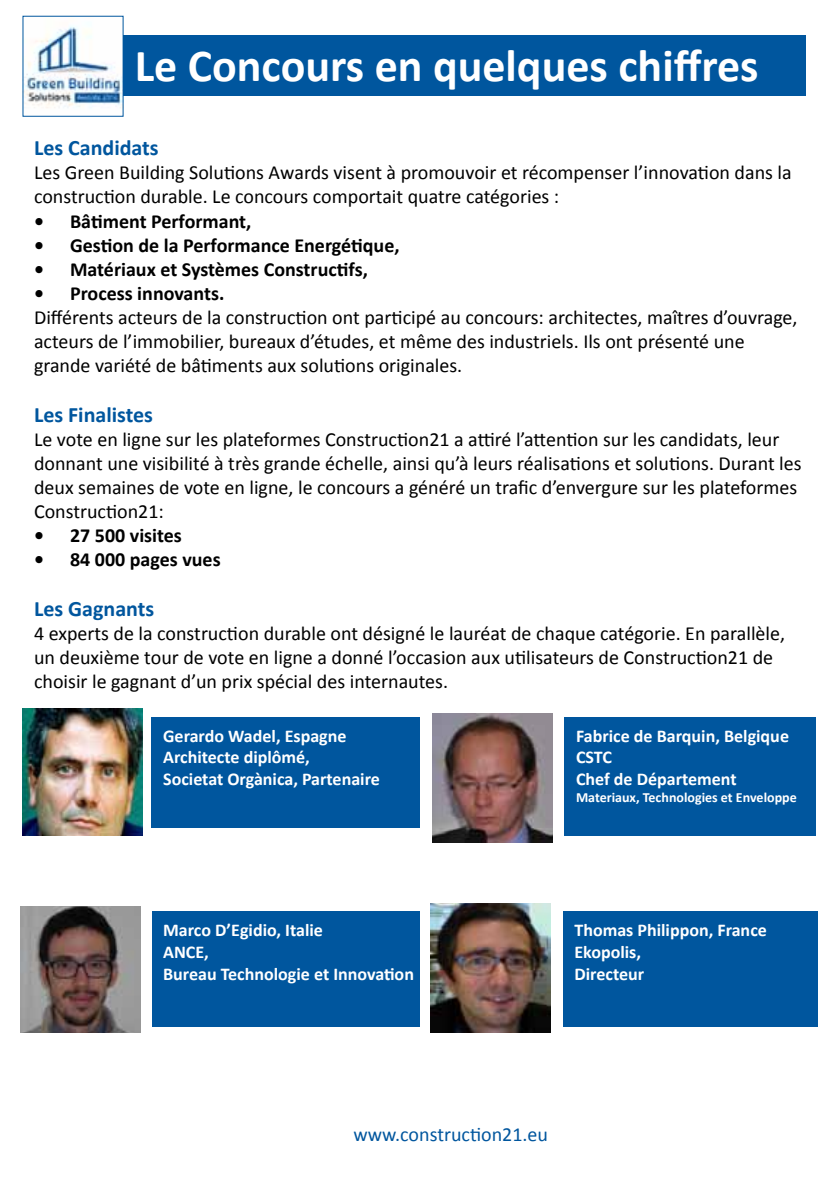
<style>
.page{position:relative;width:840px;height:1191px;background:#fff}
.page>*{position:absolute;margin:0;border:0;box-sizing:border-box;transform-origin:0 0}
.t1{font:700 46px "Calibri";color:#fff}
.t2{font:700 22px "Calibri";color:#00569e}
.t3{font:20px/24px "Calibri";color:#000}
.t4{font:700 20px "Calibri";color:#000}
.t5{font:20px "Calibri";color:#00569e}
.t6{font:700 18px/21.6px "Calibri";color:#fff}
.t7{font:700 14px "Calibri";color:#fff}
</style>
<div class="page">
<img style="left:25px;top:26px;width:96px;height:82px">
<div style="left:123px;top:36px;width:682px;height:60px;background:#00569e"></div>
<div style="left:564px;top:717px;width:251px;height:118px;background:#00569e"></div>
<img style="left:432px;top:713px;width:119px;height:129px">
<img style="left:23px;top:708px;width:119px;height:127px">
<div style="left:152px;top:717px;width:268px;height:110px;background:#00569e"></div>
<div style="left:152px;top:911px;width:267px;height:116px;background:#00569e"></div>
<img style="left:21px;top:906px;width:119px;height:126px">
<img style="left:430px;top:903px;width:120px;height:129px">
<div style="left:562px;top:911px;width:254px;height:116px;background:#00569e"></div>
<h1 class="t1" style="left:135px;top:37px;width:625px">Le Concours en quelques chiffres</h1>
<p class="t2" style="left:34px;top:134px;width:126px">Les Candidats</p>
<p class="t3" style="left:34px;top:161px;width:758px">Les Green Building Solutions Awards visent à promouvoir et récompenser l’innovation dans la construction durable. Le concours comportait quatre catégories :</p>
<p class="t4" style="left:34px;top:208px;width:219px">• Bâtiment Performant,</p>
<p class="t4" style="left:34px;top:232px;width:367px">• Gestion de la Performance Energétique,</p>
<p class="t4" style="left:34px;top:256px;width:335px">• Matériaux et Systèmes Constructifs,</p>
<p class="t4" style="left:34px;top:280px;width:192px">• Process innovants.</p>
<p class="t3" style="left:34px;top:305px;width:764px">Différents acteurs de la construction ont participé au concours: architectes, maîtres d’ouvrage, acteurs de l’immobilier, bureaux d’études, et même des industriels. Ils ont présenté une grande variété de bâtiments aux solutions originales.</p>
<p class="t2" style="left:34px;top:400px;width:120px">Les Finalistes</p>
<p class="t3" style="left:34px;top:427px;width:768px">Le vote en ligne sur les plateformes Construction21 a attiré l’attention sur les candidats, leur donnant une visibilité à très grande échelle, ainsi qu’à leurs réalisations et solutions. Durant les deux semaines de vote en ligne, le concours a généré un trafic d’envergure sur les plateformes Construction21:</p>
<p class="t4" style="left:34px;top:522px;width:149px">• 27 500 visites</p>
<p class="t4" style="left:34px;top:546px;width:188px">• 84 000 pages vues</p>
<p class="t2" style="left:34px;top:595px;width:122px">Les Gagnants</p>
<p class="t3" style="left:34px;top:622px;width:752px">4 experts de la construction durable ont désigné le lauréat de chaque catégorie. En parallèle, un deuxième tour de vote en ligne a donné l’occasion aux utilisateurs de Construction21 de choisir le gagnant d’un prix spécial des internautes.</p>
<p class="t6" style="left:575px;top:725px;width:214px">Fabrice de Barquin, Belgique<br>CSTC<br>Chef de Département</p>
<p class="t7" style="left:575px;top:788px;width:222px">Materiaux, Technologies et Enveloppe</p>
<p class="t6" style="left:163px;top:725px;width:218px">Gerardo Wadel, Espagne<br>Architecte diplômé,<br>Societat Orgànica, Partenaire</p>
<p class="t6" style="left:163px;top:919px;width:252px">Marco D’Egidio, Italie<br>ANCE,<br>Bureau Technologie et Innovation</p>
<p class="t6" style="left:574px;top:919px;width:194px">Thomas Philippon, France<br>Ekopolis,<br>Directeur</p>
<p class="t5" style="left:353px;top:1121px;width:196px">www.construction21.eu</p>
</div>
